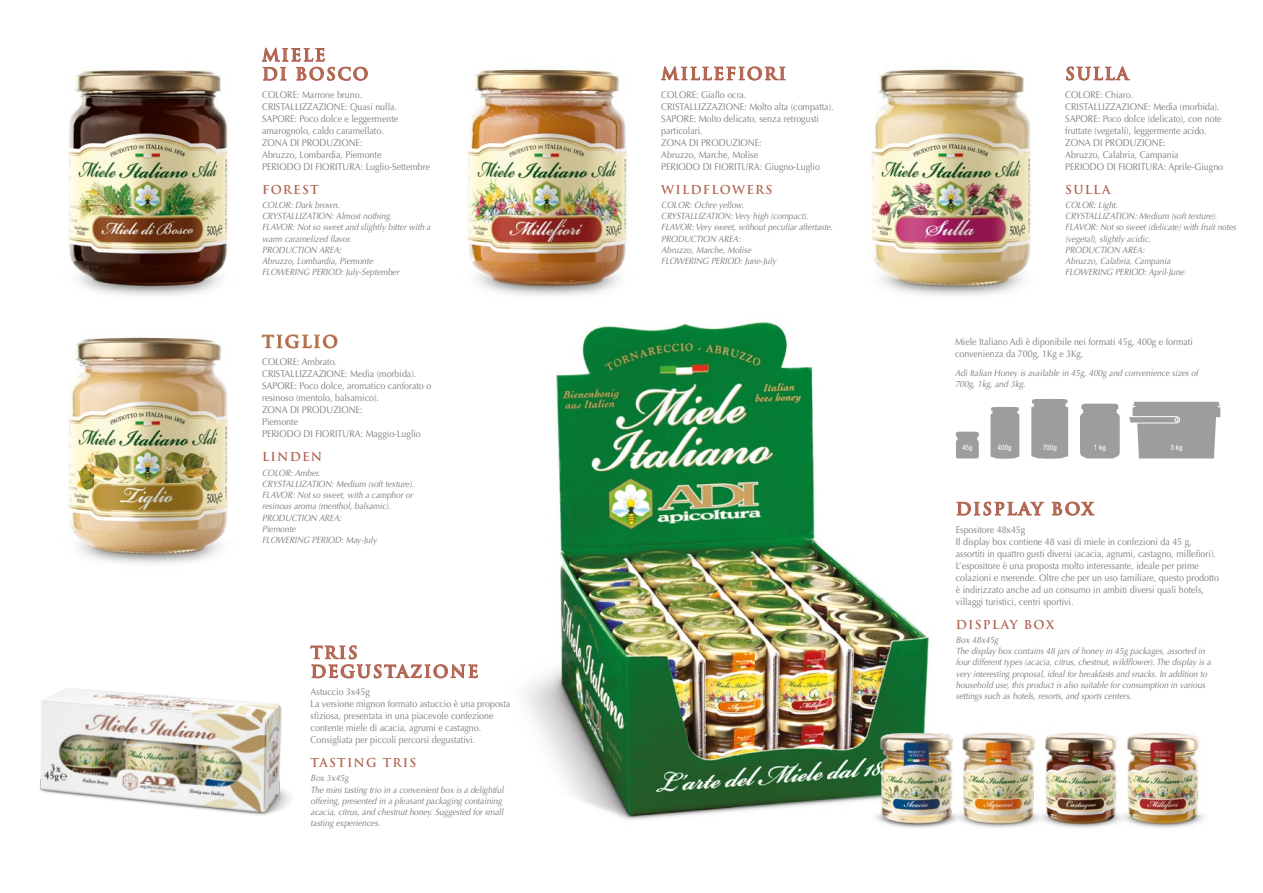
<style>
.page{position:relative;width:1263px;height:893px;background:#fff}
.page>*{position:absolute;margin:0;border:0;box-sizing:border-box;transform-origin:0 0}
.t1{font:700 16.8px/18.9px "Trajan";letter-spacing:.1em;color:#b0634f}
.t2{font:700 12px "Trajan";letter-spacing:.1em;color:#b0634f}
.t3{font:9.75px/12px "Optima";color:#7c7b7b;scale:.91 1}
.t4{font:italic 9px/11.2px "Optima";color:#7c7b7b;scale:.91 1}
.t5{font:condensed 7.5px "Helvetica Neue LT";color:#fff}
</style>
<div class="page">
<img style="left:526px;top:321px;width:438px;height:499px">
<img style="left:467px;top:69px;width:161px;height:227px">
<img style="left:871px;top:66px;width:206px;height:230px">
<img style="left:68px;top:70px;width:160px;height:226px">
<img style="left:68px;top:334px;width:206px;height:230px">
<img style="left:39px;top:688px;width:252px;height:127px">
<img style="left:858px;top:715px;width:82px;height:113px">
<img style="left:940px;top:715px;width:82px;height:113px">
<img style="left:1022px;top:732px;width:82px;height:96px">
<img style="left:1104px;top:732px;width:100px;height:96px">
<svg style="left:661px;top:66px;width:124px;height:15px"></svg>
<svg style="left:957px;top:502px;width:87px;height:16px"></svg>
<svg style="left:1052px;top:502px;width:42px;height:14px"></svg>
<svg style="left:1066px;top:67px;width:64px;height:16px"></svg>
<svg style="left:262px;top:335px;width:75px;height:16px"></svg>
<svg style="left:262px;top:47px;width:106px;height:34px"></svg>
<svg style="left:990px;top:407px;width:29px;height:52px;background:#a1a1a0"></svg>
<div style="left:1031px;top:399px;width:37px;height:60px;background:#9d9d9c"></div>
<svg style="left:956px;top:432px;width:23px;height:26px"></svg>
<div style="left:1080px;top:404px;width:40px;height:54px;background:#9d9d9c"></div>
<svg style="left:1129px;top:402px;width:91px;height:56px;background:#aaaaa9"></svg>
<svg style="left:311px;top:645px;width:166px;height:34px"></svg>
<h1 class="t1" style="left:262px;top:46px;width:108px">MIELE<br>DI BOSCO</h1>
<p class="t3" style="left:262px;top:88px;width:186px">COLORE: Marrone bruno.<br>CRISTALLIZZAZIONE: Quasi nulla.<br>SAPORE: Poco dolce e leggermente amarognolo, caldo caramellato.<br>ZONA DI PRODUZIONE:<br>Abruzzo, Lombardia, Piemonte<br>PERIODO DI FIORITURA: Luglio-Settembre</p>
<p class="t2" style="left:262px;top:182px;width:58px">FOREST</p>
<p class="t4" style="left:262px;top:199px;width:187px">COLOR: Dark brown.<br>CRYSTALLIZATION: Almost nothing.<br>FLAVOR: Not so sweet and slightly bitter with a warm caramelized flavor.<br>PRODUCTION AREA:<br>Abruzzo, Lombardia, Piemonte<br>FLOWERING PERIOD: July-September</p>
<h1 class="t1" style="left:262px;top:332px;width:77px">TIGLIO</h1>
<p class="t3" style="left:262px;top:356px;width:187px">COLORE: Ambrato.<br>CRISTALLIZZAZIONE: Media (morbida).<br>SAPORE: Poco dolce, aromatico canforato o resinoso (mentolo, balsamico).<br>ZONA DI PRODUZIONE:<br>Piemonte<br>PERIODO DI FIORITURA: Maggio-Luglio</p>
<p class="t2" style="left:262px;top:450px;width:62px">LINDEN</p>
<p class="t4" style="left:262px;top:467px;width:168px">COLOR: Amber.<br>CRYSTALLIZATION: Medium (soft texture).<br>FLAVOR: Not so sweet, with a camphor or resinous aroma (menthol, balsamic).<br>PRODUCTION AREA:<br>Piemonte<br>FLOWERING PERIOD: May-July</p>
<h1 class="t1" style="left:311px;top:643px;width:169px">TRIS<br>DEGUSTAZIONE</h1>
<p class="t3" style="left:311px;top:686px;width:221px">Astuccio 3x45g<br>La versione mignon formato astuccio è una proposta sfiziosa, presentata in una piacevole confezione contente miele di acacia, agrumi e castagno.<br>Consigliata per piccoli percorsi degustativi.</p>
<p class="t2" style="left:311px;top:755px;width:107px">TASTING TRIS</p>
<p class="t4" style="left:311px;top:773px;width:214px">Box 3x45g<br>The mini tasting trio in a convenient box is a delightful offering, presented in a pleasant packaging containing acacia, citrus, and chestnut honey. Suggested for small tasting experiences.</p>
<h1 class="t1" style="left:661px;top:64px;width:126px">MILLEFIORI</h1>
<p class="t3" style="left:661px;top:88px;width:191px">COLORE: Giallo ocra.<br>CRISTALLIZZAZIONE: Molto alta (compatta).<br>SAPORE: Molto delicato, senza retrogusti particolari.<br>ZONA DI PRODUZIONE:<br>Abruzzo, Marche, Molise<br>PERIODO DI FIORITURA: Giugno-Luglio</p>
<p class="t2" style="left:661px;top:182px;width:113px">WILDFLOWERS</p>
<p class="t4" style="left:661px;top:199px;width:190px">COLOR: Ochre yellow.<br>CRYSTALLIZATION: Very high (compact).<br>FLAVOR: Very sweet, without peculiar aftertaste.<br>PRODUCTION AREA:<br>Abruzzo, Marche, Molise<br>FLOWERING PERIOD: June-July</p>
<h1 class="t1" style="left:1065px;top:64px;width:65px">SULLA</h1>
<p class="t3" style="left:1065px;top:88px;width:175px">COLORE: Chiaro.<br>CRISTALLIZZAZIONE: Media (morbida).<br>SAPORE: Poco dolce (delicato), con note fruttate (vegetali), leggermente acido.<br>ZONA DI PRODUZIONE:<br>Abruzzo, Calabria, Campania<br>PERIODO DI FIORITURA: Aprile-Giugno</p>
<p class="t2" style="left:1065px;top:182px;width:47px">SULLA</p>
<p class="t4" style="left:1065px;top:199px;width:189px">COLOR: Light.<br>CRYSTALLIZATION: Medium (soft texture).<br>FLAVOR: Not so sweet (delicate) with fruit notes (vegetal), slightly acidic.<br>PRODUCTION AREA:<br>Abruzzo, Calabria, Campania<br>FLOWERING PERIOD: April-June</p>
<p class="t3" style="left:955px;top:336px;width:263px">Miele Italiano Adi è diponibile nei formati 45g, 400g e formati convenienza da 700g, 1Kg e 3Kg.</p>
<p class="t4" style="left:955px;top:367px;width:269px">Adi Italian Honey is available in 45g, 400g and convenience sizes of<br>700g, 1kg, and 3kg.</p>
<p class="t5" style="left:962px;top:443px;width:12px">45g</p>
<p class="t5" style="left:997px;top:443px;width:16px">400g</p>
<p class="t5" style="left:1043px;top:443px;width:16px">700g</p>
<p class="t5" style="left:1094px;top:443px;width:14px">1 kg</p>
<p class="t5" style="left:1170px;top:443px;width:14px">3 kg</p>
<h1 class="t1" style="left:956px;top:499px;width:139px">DISPLAY BOX</h1>
<p class="t3" style="left:956px;top:524px;width:291px">Espositore 48x45g<br>Il display box contiene 48 vasi di miele in confezioni da 45 g, assortiti in quattro gusti diversi (acacia, agrumi, castagno, millefiori).<br>L’espositore è una proposta molto interessante, ideale per prime colazioni e merende. Oltre che per un uso familiare, questo prodotto è indirizzato anche ad un consumo in ambiti diversi quali hotels, villaggi turistici, centri sportivi.</p>
<p class="t2" style="left:956px;top:617px;width:100px">DISPLAY BOX</p>
<p class="t4" style="left:956px;top:634px;width:282px">Box 48x45g<br>The display box contains 48 jars of honey in 45g packages, assorted in four different types (acacia, citrus, chestnut, wildflower). The display is a very interesting proposal, ideal for breakfasts and snacks. In addition to household use, this product is also suitable for consumption in various settings such as hotels, resorts, and sports centers.</p>
</div>
